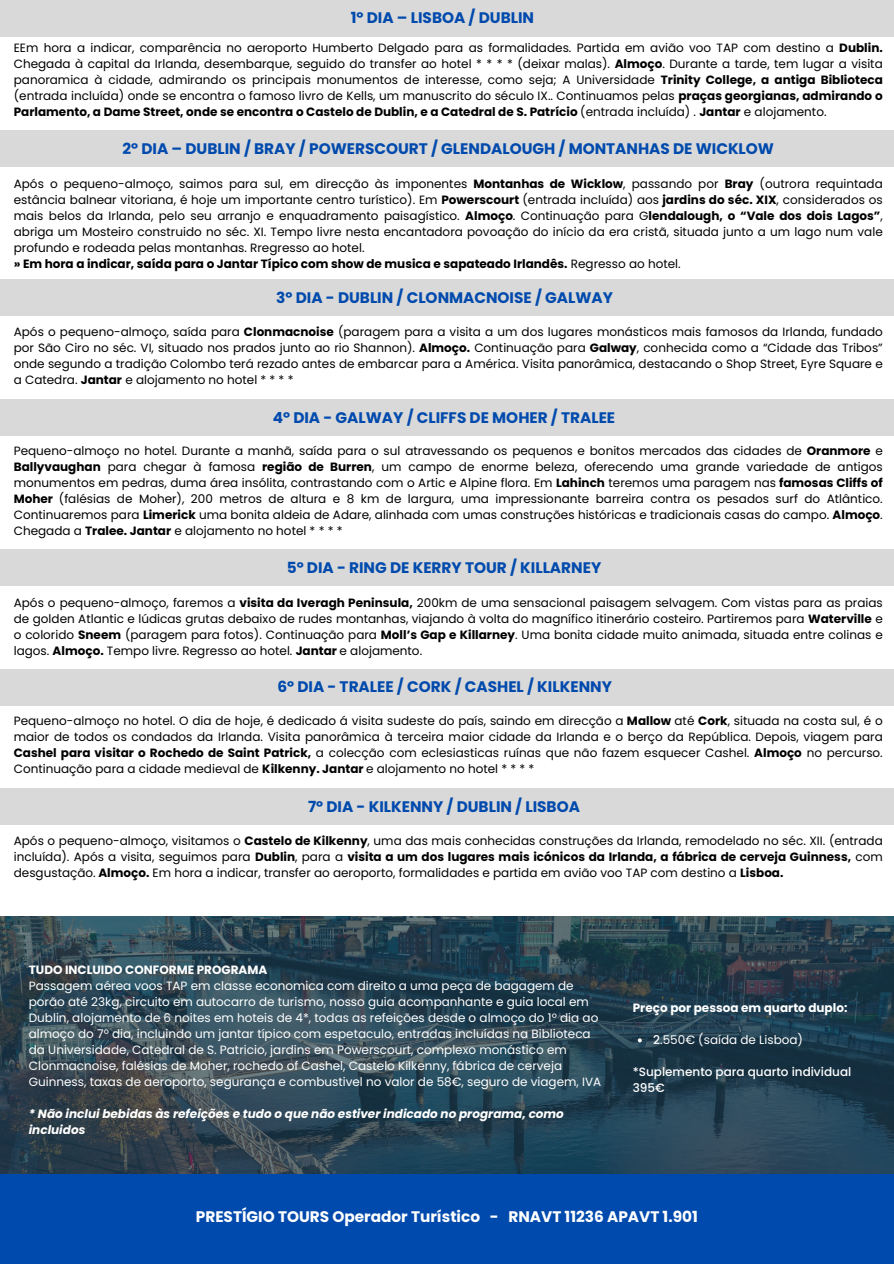
<style>
.page{position:relative;width:894px;height:1264px;background:#fff}
.page>*{position:absolute;margin:0;border:0;box-sizing:border-box;transform-origin:0 0}
.t1{font:700 15.3px "Poppins";color:#004aad}
.t2{font:700 15.3px "Poppins";color:#fff}
.t3{font:12px/16px "Poppins";color:#000;text-align:justify}
.t4{font:12px/16px "Poppins";color:#fff}
.t5{font:700 12px "Poppins";color:#000}
.t6{font:italic 700 12px/16px "Poppins";color:#fff}
.t7{font:700 12px "Poppins";color:#fff}
.t8{font:500 12px/16px "Poppins";color:#fff}
.t9{font:italic 12px "Poppins";color:#fff}
.s1{font-weight:700}
.s2{font-weight:400}
.s3{font-weight:500}
</style>
<div class="page">
<svg style="left:0;top:916px;width:893px;height:258px;background:#2b4453"></svg>
<div style="left:0;top:1174px;width:893px;height:89px;background:#004aad"></div>
<div style="left:0;top:0;width:893px;height:36px;background:#d9d9d9"></div>
<div style="left:0;top:130px;width:893px;height:37px;background:#d9d9d9"></div>
<div style="left:0;top:279px;width:893px;height:37px;background:#d9d9d9"></div>
<div style="left:0;top:399px;width:893px;height:36px;background:#d9d9d9"></div>
<div style="left:0;top:549px;width:893px;height:36px;background:#d9d9d9"></div>
<div style="left:0;top:668px;width:893px;height:37px;background:#d9d9d9"></div>
<div style="left:0;top:788px;width:893px;height:36px;background:#d9d9d9"></div>
<svg style="left:637px;top:1038px;width:4px;height:4px"></svg>
<p class="t1" style="left:351px;top:7px;width:185px">1º DIA – LISBOA / DUBLIN</p>
<p class="t3" style="left:14px;top:40px;width:870px">EEm hora a indicar, comparência no aeroporto Humberto Delgado para as formalidades. Partida em avião voo TAP com destino a <span class="s1">Dublin.<br></span>Chegada à capital da Irlanda, desembarque, seguido do transfer ao hotel * * * * (deixar malas). <span class="s1">Almoço</span>. Durante a tarde, tem lugar a visita panoramica à cidade, admirando os principais monumentos de interesse, como seja; A Universidade <span class="s1">Trinity College, a antiga Biblioteca </span>(entrada incluída) onde se encontra o famoso livro de Kells, um manuscrito do século IX.. Continuamos pelas <span class="s1">praças georgianas, admirando o Parlamento, a Dame Street, onde se encontra o Castelo de Dublin, e a Catedral de S. Patrício</span> (entrada incluída) . <span class="s1">Jantar</span> e alojamento.</p>
<h1 class="t1" style="left:122px;top:138px;width:652px">2º DIA – DUBLIN / BRAY / POWERSCOURT / GLENDALOUGH / MONTANHAS DE WICKLOW</h1>
<h1 class="t3" style="left:14px;top:175px;width:870px">Após o pequeno-almoço, saimos para sul, em direcção às imponentes <span class="s1">Montanhas de Wicklow</span>, passando por <span class="s1">Bray</span> (outrora requintada estância balnear vitoriana, é hoje um importante centro turístico). Em <span class="s1">Powerscourt</span> (entrada incluída) aos <span class="s1">jardins do séc. XIX</span>, considerados os mais belos da Irlanda, pelo seu arranjo e enquadramento paisagístico. <span class="s1">Almoço</span>. Continuação para G<span class="s1">lendalough, o “Vale dos dois Lagos”</span>, abriga um Mosteiro construido no séc. XI. Tempo livre nesta encantadora povoação do início da era cristã, situada junto a um lago num vale profundo e rodeada pelas montanhas. Rregresso ao hotel.</h1>
<p class="t5" style="left:14px;top:255px;width:668px">» Em hora a indicar, saída para o Jantar Típico com show de musica e sapateado Irlandês. <span class="s2">Regresso ao hotel.</span></p>
<h1 class="t1" style="left:276px;top:287px;width:338px">3º DIA - DUBLIN / CLONMACNOISE / GALWAY</h1>
<p class="t3" style="left:14px;top:323px;width:870px">Após o pequeno-almoço, saída para <span class="s1">Clonmacnoise</span> (paragem para a visita a um dos lugares monásticos mais famosos da Irlanda, fundado por São Ciro no séc. VI, situado nos prados junto ao rio Shannon). <span class="s1">Almoço.</span> Continuação para <span class="s1">Galway</span>, conhecida como a “Cidade das Tribos” onde segundo a tradição Colombo terá rezado antes de embarcar para a América. Visita panorâmica, destacando o Shop Street, Eyre Square e a Catedra. <span class="s1">Jantar</span> e alojamento no hotel * * * *</p>
<h1 class="t1" style="left:273px;top:406px;width:344px">4º DIA - GALWAY / CLIFFS DE MOHER / TRALEE</h1>
<p class="t3" style="left:14px;top:443px;width:870px">Pequeno-almoço no hotel. Durante a manhã, saída para o sul atravessando os pequenos e bonitos mercados das cidades de <span class="s1">Oranmore</span> e <span class="s1">Ballyvaughan</span> para chegar à famosa <span class="s1">região de Burren</span>, um campo de enorme beleza, oferecendo uma grande variedade de antigos monumentos em pedras, duma área insólita, contrastando com o Artic e Alpine flora. Em <span class="s1">Lahinch</span> teremos uma paragem nas <span class="s1">famosas Cliffs of Moher</span> (falésias de Moher), 200 metros de altura e 8 km de largura, uma impressionante barreira contra os pesados surf do Atlântico.<br>Continuaremos para <span class="s1">Limerick</span> uma bonita aldeia de Adare, alinhada com umas construções históricas e tradicionais casas do campo. <span class="s1">Almoço</span>.<br>Chegada a <span class="s1">Tralee. Jantar</span> e alojamento no hotel * * * *</p>
<p class="t1" style="left:287px;top:557px;width:316px">5º DIA - RING DE KERRY TOUR / KILLARNEY</p>
<p class="t3" style="left:14px;top:594px;width:870px">Após o pequeno-almoço, faremos a <span class="s1">visita da Iveragh Peninsula,</span> 200km de uma sensacional paisagem selvagem. Com vistas para as praias de golden Atlantic e lúdicas grutas debaixo de rudes montanhas, viajando à volta do magnífico itinerário costeiro. Partiremos para <span class="s1">Waterville</span> e o colorido <span class="s1">Sneem</span> (paragem para fotos). Continuação para <span class="s1">Moll’s Gap e Killarney</span>. Uma bonita cidade muito animada, situada entre colinas e lagos. <span class="s1">Almoço.</span> Tempo livre. Regresso ao hotel. <span class="s1">Jantar</span> e alojamento.</p>
<p class="t1" style="left:277px;top:676px;width:336px">6º DIA - TRALEE / CORK / CASHEL / KILKENNY</p>
<h3 class="t3" style="left:14px;top:713px;width:870px">Pequeno-almoço no hotel. O dia de hoje, é dedicado á visita sudeste do país, saindo em direcção a <span class="s1">Mallow</span> até <span class="s1">Cork</span>, situada na costa sul, é o maior de todos os condados da Irlanda. Visita panorâmica à terceira maior cidade da Irlanda e o berço da República. Depois, viagem para <span class="s1">Cashel para visitar o Rochedo de Saint Patrick,</span> a colecção com eclesiasticas ruínas que não fazem esquecer Cashel. <span class="s1">Almoço</span> no percurso.<br>Continuação para a cidade medieval de <span class="s1">Kilkenny. Jantar</span> e alojamento no hotel * * * *</h3>
<p class="t1" style="left:308px;top:795px;width:273px">7º DIA - KILKENNY / DUBLIN / LISBOA</p>
<h2 class="t3" style="left:14px;top:832px;width:870px">Após o pequeno-almoço, visitamos o <span class="s1">Castelo de Kilkenny</span>, uma das mais conhecidas construções da Irlanda, remodelado no séc. XII. (entrada incluída). Após a visita, seguimos para <span class="s1">Dublin</span>, para a <span class="s1">visita a um dos lugares mais icónicos da Irlanda, a fábrica de cerveja Guinness,</span> com desgustação. <span class="s1">Almoço.</span> Em hora a indicar, transfer ao aeroporto, formalidades e partida em avião voo TAP com destino a <span class="s1">Lisboa.</span></h2>
<p class="t7" style="left:29px;top:961px;width:240px">TUDO INCLUIDO CONFORME PROGRAMA</p>
<h1 class="t4" style="left:29px;top:977px;width:574px">Passagem aérea voos TAP em classe economica com direito a uma peça de bagagem de porão até 23kg, circuito em autocarro de turismo, nosso guia acompanhante e guia local em Dublin, alojamento de 6 noites em hoteis de 4*, todas as refeições desde o almoço do 1º dia ao almoço do 7º dia, incluindo um jantar típico com espetaculo, entradas incluídas na Biblioteca da Universidade, Catedral de S. Patricio, jardins em Powerscourt, complexo monástico em Clonmacnoise, falésias de Moher, rochedo of Cashel, Castelo Kilkenny, fábrica de cerveja Guinness, taxas de aeroporto, segurança e combustivel no valor de 58€, seguro de viagem, IVA</h1>
<p class="t6" style="left:29px;top:1105px;width:536px">* Não inclui bebidas às refeições e tudo o que não estiver indicado no programa, como incluidos</p>
<p class="t7" style="left:632px;top:999px;width:216px">Preço por pessoa em quarto duplo:</p>
<h3 class="t4" style="left:653px;top:1032px;width:151px"><span class="s3">2</span>.550€ (saída de Lisboa)</h3>
<h3 class="t8" style="left:632px;top:1064px;width:220px">*Suplemento para quarto individual<br>395€</h3>
<h1 class="t2" style="left:196px;top:1205px;width:503px">PRESTÍGIO TOURS Operador Turístico - RNAVT 11236 APAVT 1.901</h1>
<p class="t9" style="left:416px;top:1209px;width:106px">Pico, não no Faial</p>
</div>
